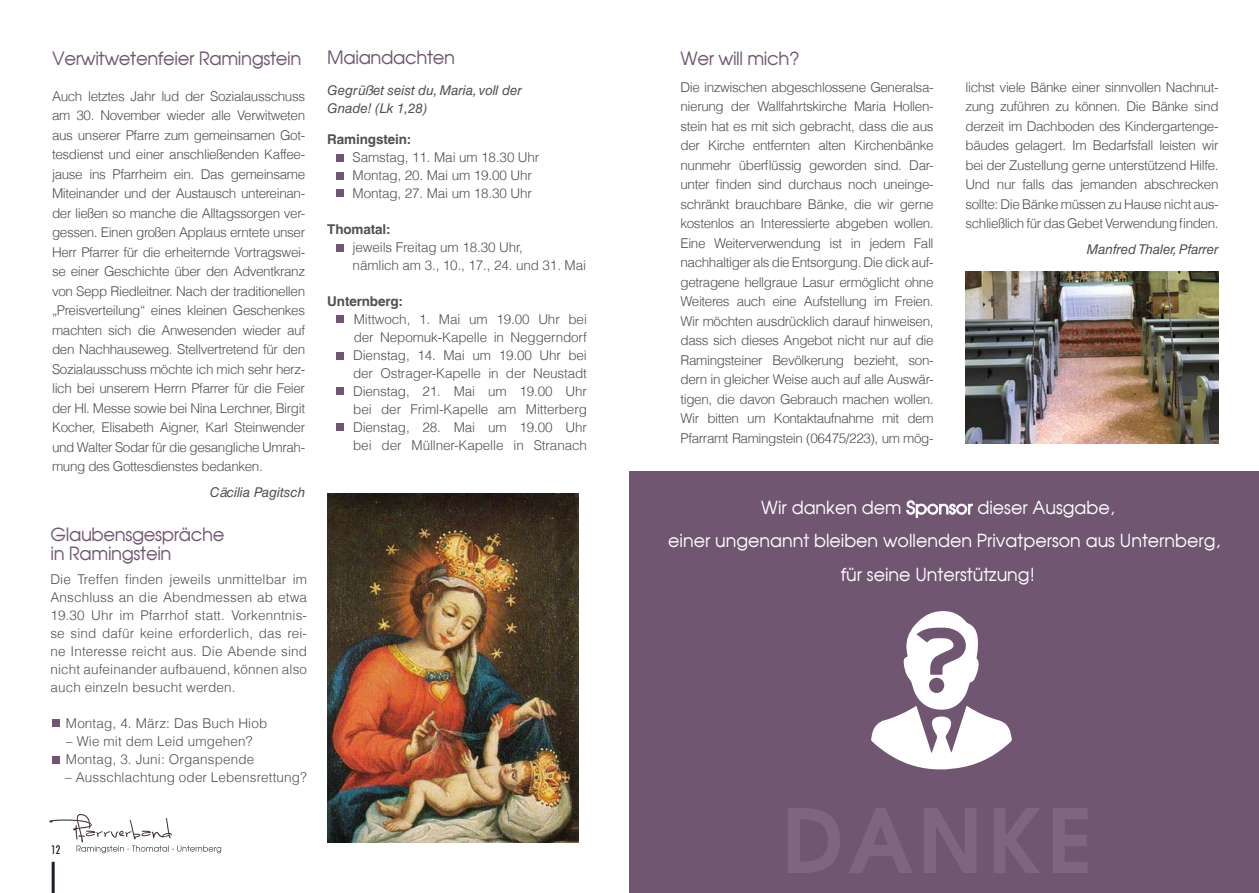
<style>
.page{position:relative;width:1259px;height:893px;background:#fff}
.page>*{position:absolute;margin:0;border:0;box-sizing:border-box;transform-origin:0 0}
.t1{font:18px/19.5px "Avalon Plain";letter-spacing:-.02em;color:#705671}
.t2{font:17.7px "Avalon Plain";color:#fff}
.t3{font:300 13.5px/19.5px "Helvetica LT";letter-spacing:-.01em;color:#4f5252;text-align:justify}
.t4{font:300 13.5px/18px "Helvetica LT";letter-spacing:.01em;color:#4f5252}
.t5{font:italic 13.5px/18px "Helvetica LT Std";letter-spacing:-.01em;color:#4f5252}
.t6{font:700 13.5px "Helvetica LT";letter-spacing:-.01em;color:#4f5252}
.t7{font:500 condensed 12px "Futura BT";color:#231f20}
</style>
<div class="page">
<svg style="left:49px;top:814px;width:172px;height:39px"></svg>
<hr style="left:52px;top:862px;width:3px;height:31px;background:#201c27">
<img style="left:327px;top:493px;width:251px;height:349px">
<img style="left:965px;top:271px;width:253px;height:172px">
<div style="left:629px;top:471px;width:630px;height:422px;background:#705671"></div>
<svg style="left:788px;top:808px;width:299px;height:65px"></svg>
<svg style="left:871px;top:611px;width:141px;height:159px"></svg>
<div style="left:52px;top:720px;width:7px;height:7px;background:#705671"></div>
<div style="left:52px;top:756px;width:7px;height:7px;background:#705671"></div>
<div style="left:336px;top:315px;width:7px;height:8px;background:#705671"></div>
<div style="left:336px;top:244px;width:7px;height:8px;background:#705671"></div>
<div style="left:336px;top:154px;width:7px;height:7px;background:#705671"></div>
<div style="left:336px;top:172px;width:7px;height:8px;background:#705671"></div>
<div style="left:336px;top:189px;width:7px;height:8px;background:#705671"></div>
<div style="left:336px;top:352px;width:7px;height:8px;background:#705671"></div>
<div style="left:336px;top:387px;width:7px;height:7px;background:#705671"></div>
<div style="left:336px;top:423px;width:7px;height:8px;background:#705671"></div>
<h1 class="t1" style="left:52px;top:48px;width:251px">Verwitwetenfeier Ramingstein</h1>
<p class="t3" style="left:52px;top:86px;width:255px">Auch letztes Jahr lud der Sozialausschuss am 30. November wieder alle Verwitweten aus unserer Pfarre zum gemeinsamen Got&shy;tesdienst und einer anschließenden Kaffee&shy;jause ins Pfarrheim ein. Das gemeinsame Miteinander und der Austausch untereinan&shy;der ließen so manche die Alltagssorgen ver&shy;gessen. Einen großen Applaus erntete unser Herr Pfarrer für die erheiternde Vortragswei&shy;se einer Geschichte über den Adventkranz von Sepp Riedleitner. Nach der traditionellen „Preisverteilung“ eines kleinen Geschenkes machten sich die Anwesenden wieder auf den Nachhauseweg. Stellvertretend für den Sozialausschuss möchte ich mich sehr herz&shy;lich bei unserem Herrn Pfarrer für die Feier der Hl. Messe sowie bei Nina Lerchner, Birgit Kocher, Elisabeth Aigner, Karl Steinwender und Walter Sodar für die gesangliche Umrah&shy;mung des Gottesdienstes bedanken.</p>
<p class="t5" style="left:210px;top:483px;width:97px">Cäcilia Pagitsch</p>
<h1 class="t1" style="left:51px;top:524px;width:175px">Glaubensgespräche in Ramingstein</h1>
<p class="t3" style="left:50px;top:570px;width:258px;line-height:18px">Die Treffen finden jeweils unmittelbar im Anschluss an die Abendmessen ab etwa 19.30 Uhr im Pfarrhof statt. Vorkenntnis&shy;se sind dafür keine erforderlich, das rei&shy;ne Interesse reicht aus. Die Abende sind nicht aufeinander aufbauend, können also auch einzeln besucht werden.</p>
<p class="t4" style="left:66px;top:714px;width:203px">Montag, 4. März: Das Buch Hiob</p>
<p class="t4" style="left:66px;top:732px;width:190px">– Wie mit dem Leid umgehen?<br>Montag, 3. Juni: Organspende</p>
<p class="t4" style="left:65px;top:768px;width:243px">– Ausschlachtung oder Lebensrettung?</p>
<h1 class="t1" style="left:327px;top:47px;width:129px">Maiandachten</h1>
<p class="t5" style="left:327px;top:81px;width:196px">Gegrüßet seist du, Maria, voll der<br>Gnade! (Lk 1,28)</p>
<p class="t6" style="left:327px;top:131px;width:86px">Ramingstein:</p>
<p class="t3" style="left:353px;top:148px;width:188px;line-height:18px;text-align:left">Samstag, 11. Mai um 18.30 Uhr<br>Montag, 20. Mai um 19.00 Uhr<br>Montag, 27. Mai um 18.30 Uhr</p>
<p class="t6" style="left:327px;top:221px;width:65px">Thomatal:</p>
<p class="t3" style="left:353px;top:238px;width:235px;line-height:18px">jeweils Freitag um 18.30 Uhr,<br>nämlich am 3., 10., 17., 24. und 31. Mai</p>
<p class="t6" style="left:327px;top:293px;width:77px">Unternberg:</p>
<p class="t3" style="left:353px;top:310px;width:235px;line-height:18px">Mittwoch, 1. Mai um 19.00 Uhr bei der Nepomuk-Kapelle in Neggerndorf Dienstag, 14. Mai um 19.00 Uhr bei der Ostrager-Kapelle in der Neustadt Dienstag, 21. Mai um 19.00 Uhr bei der Friml-Kapelle am Mitterberg Dienstag, 28. Mai um 19.00 Uhr bei der Müllner-Kapelle in Stranach</p>
<p class="t7" style="left:51px;top:842px;width:11px">12</p>
<h1 class="t1" style="left:680px;top:48px;width:121px">Wer will mich?</h1>
<p class="t3" style="left:680px;top:77px;width:255px">Die inzwischen abgeschlossene Generalsa&shy;nierung der Wallfahrtskirche Maria Hollen&shy;stein hat es mit sich gebracht, dass die aus der Kirche entfernten alten Kirchenbänke nunmehr überflüssig geworden sind. Dar&shy;unter finden sind durchaus noch uneinge&shy;schränkt brauchbare Bänke, die wir gerne kostenlos an Interessierte abgeben wollen.<br>Eine Weiterverwendung ist in jedem Fall nachhaltiger als die Entsorgung. Die dick auf&shy;getragene hellgraue Lasur ermöglicht ohne Weiteres auch eine Aufstellung im Freien.<br>Wir möchten ausdrücklich darauf hinweisen, dass sich dieses Angebot nicht nur auf die Ramingsteiner Bevölkerung bezieht, son&shy;dern in gleicher Weise auch auf alle Auswär&shy;tigen, die davon Gebrauch machen wollen.<br>Wir bitten um Kontaktaufnahme mit dem Pfarramt Ramingstein (06475/223), um mög-</p>
<p class="t3" style="left:965px;top:77px;width:255px">lichst viele Bänke einer sinnvollen Nachnut&shy;zung zuführen zu können. Die Bänke sind derzeit im Dachboden des Kindergartenge&shy;bäudes gelagert. Im Bedarfsfall leisten wir bei der Zustellung gerne unterstützend Hilfe.<br>Und nur falls das jemanden abschrecken sollte: Die Bänke müssen zu Hause nicht aus&shy;schließlich für das Gebet Verwendung finden.</p>
<p class="t5" style="left:1086px;top:240px;width:134px">Manfred Thaler, Pfarrer</p>
<h2 class="t2" style="left:761px;top:497px;width:355px">Wir danken dem Sponsor dieser Ausgabe,</h2>
<h2 class="t2" style="left:668px;top:529px;width:553px">einer ungenannt bleiben wollenden Privatperson aus Unternberg,</h2>
<h2 class="t2" style="left:840px;top:564px;width:196px">für seine Unterstützung!</h2>
</div>
